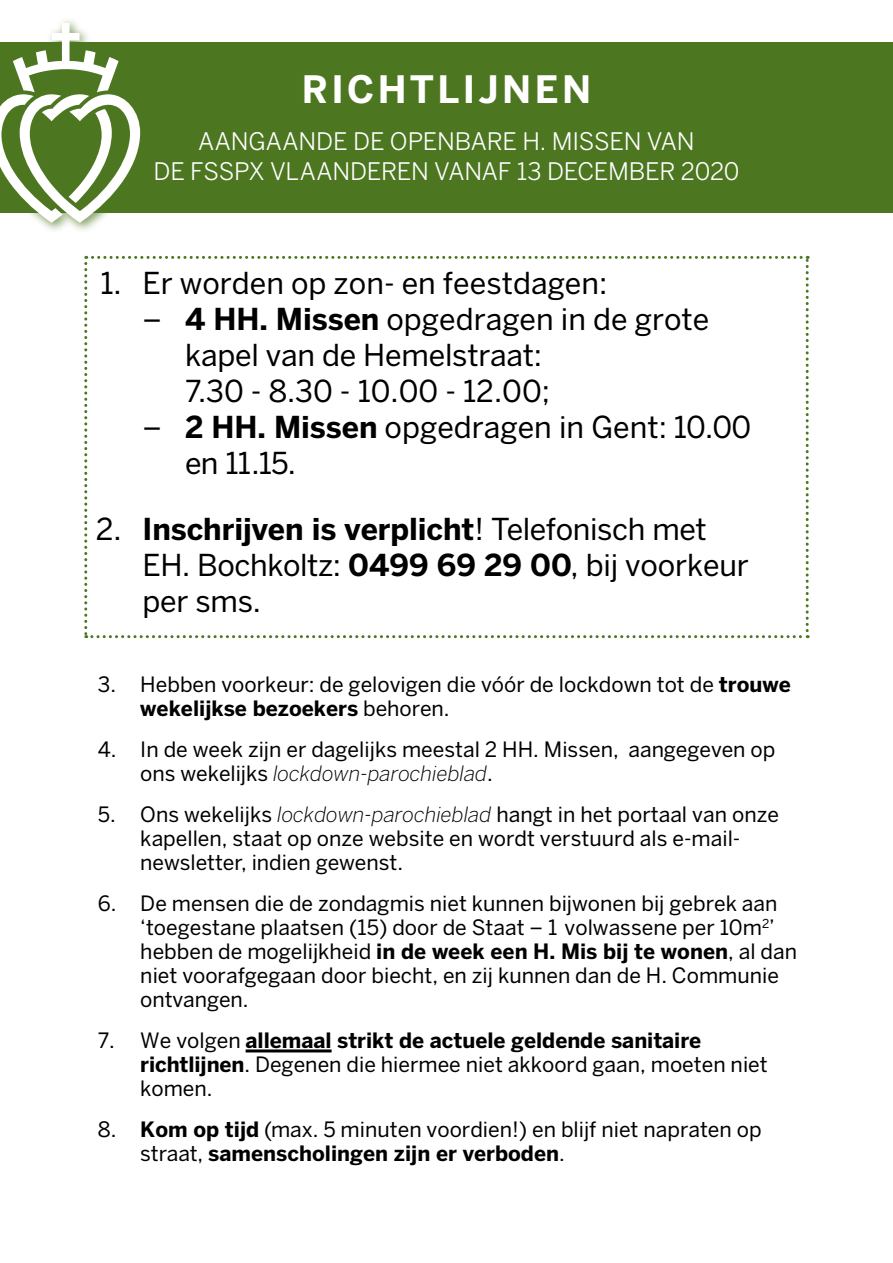
<style>
.page{position:relative;width:893px;height:1263px;background:#fff}
.page>*{position:absolute;margin:0;border:0;box-sizing:border-box;transform-origin:0 0}
.t1{font:700 37.5px "Benton Sans";letter-spacing:.09em;color:#fff}
.t2{font:30px/36px "Benton Sans";color:#000}
.t3{font:24px/30px "Benton Sans";letter-spacing:-.01em;color:#fff;text-align:center}
.t4{font:21px/24px "Benton Sans";color:#000}
.s1{font-weight:700}
.s2{font-weight:300;font-style:italic}
</style>
<div class="page">
<div style="left:0;top:43px;width:893px;height:170px;background:#4c7620"></div>
<svg style="left:84px;top:256px;width:725px;height:382px"></svg>
<div style="left:0;top:17px;width:152px;height:217px;background:#4c7620;opacity:.75"></div>
<svg style="left:0;top:23px;width:140px;height:200px"></svg>
<hr style="left:246px;top:1049px;width:86px;height:3px;background:#000">
<p class="t1" style="left:302px;top:67px;width:291px">RICHTLIJNEN</p>
<p class="t3" style="left:153px;top:126px;width:588px">AANGAANDE DE OPENBARE H. MISSEN VAN<br>DE FSSPX VLAANDEREN VANAF 13 DECEMBER 2020</p>
<p class="t2" style="left:100px;top:265px;width:508px">1. Er worden op zon- en feestdagen:</p>
<p class="t2" style="left:185px;top:301px;width:526px;text-indent:-43px">– <span class="s1">4 HH. Missen</span> opgedragen in de grote kapel van de Hemelstraat:<br>7.30 - 8.30 - 10.00 - 12.00;</p>
<p class="t2" style="left:185px;top:409px;width:568px;text-indent:-43px">– <span class="s1">2 HH. Missen</span> opgedragen in Gent: 10.00 en 11.15.</p>
<p class="t2" style="left:143px;top:510px;width:608px;text-indent:-47px">2. <span class="s1">Inschrijven is verplicht</span>! Telefonisch met<br>EH. Bochkoltz: <span class="s1">0499 69 29 00</span>, bij voorkeur per sms.</p>
<p class="t4" style="left:140px;top:672px;width:652px;text-indent:-43px">3. Hebben voorkeur: de gelovigen die vóór de lockdown tot de <span class="s1">trouwe wekelijkse bezoekers</span> behoren.</p>
<p class="t4" style="left:140px;top:737px;width:636px;text-indent:-43px">4. In de week zijn er dagelijks meestal 2 HH. Missen, aangegeven op ons wekelijks <span class="s2">lockdown-parochieblad</span>.</p>
<p class="t4" style="left:140px;top:802px;width:640px;text-indent:-43px">5. Ons wekelijks <span class="s2">lockdown-parochieblad</span> hangt in het portaal van onze kapellen, staat op onze website en wordt verstuurd als e-mail&shy;newsletter, indien gewenst.</p>
<p class="t4" style="left:140px;top:891px;width:658px;text-indent:-43px">6. De mensen die de zondagmis niet kunnen bijwonen bij gebrek aan ‘toegestane plaatsen (15) door de Staat – 1 volwassene per 10m<sup>2</sup>’ hebben de mogelijkheid <span class="s1">in de week een H. Mis bij te wonen</span>, al dan niet voorafgegaan door biecht, en zij kunnen dan de H. Communie ontvangen.</p>
<p class="t4" style="left:140px;top:1028px;width:629px;text-indent:-43px">7. We volgen <span class="s1">allemaal strikt de actuele geldende sanitaire richtlijnen</span>. Degenen die hiermee niet akkoord gaan, moeten niet komen.</p>
<p class="t4" style="left:140px;top:1117px;width:623px;text-indent:-43px">8. <span class="s1">Kom op tijd</span> (max. 5 minuten voordien!) en blijf niet napraten op straat, <span class="s1">samenscholingen zijn er verboden</span>.</p>
</div>
